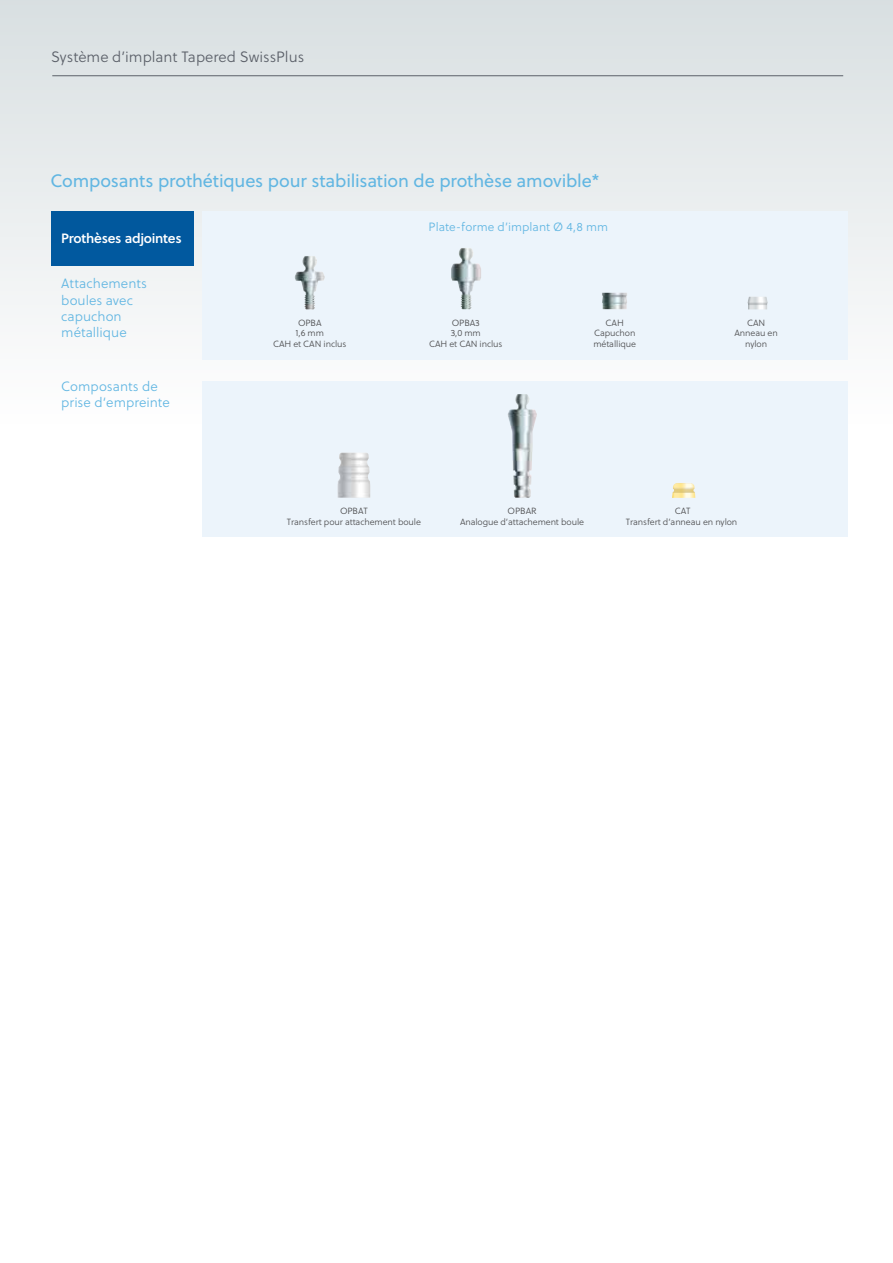
<style>
.page{position:relative;width:893px;height:1263px;background:#fff}
.page>*{position:absolute;margin:0;border:0;box-sizing:border-box;transform-origin:0 0}
.t1{font:18px "Soleil";letter-spacing:-.01em;color:#61b6e2}
.t2{font:15px "Soleil Lt";color:#5b6069}
.t3{font:13.5px/16.2px "Soleil Lt";letter-spacing:.005em;color:#61b6e2}
.t4{font:13.5px "Soleil Sb";letter-spacing:-.02em;color:#fff}
.t5{font:12px "Soleil Lt";letter-spacing:.005em;color:#61b6e2}
.t6{font:9px/10.5px "Soleil Lt";letter-spacing:-.01em;color:#4d4d4f;text-align:center}
</style>
<div class="page">
<div style="left:0;top:0;width:893px;height:856px;background:linear-gradient(to bottom,#e2e7e8,#fff)"></div>
<div style="left:202px;top:211px;width:646px;height:148px;background:#ecf4fb"></div>
<div style="left:202px;top:381px;width:646px;height:155px;background:#ecf4fb"></div>
<div style="left:51px;top:211px;width:143px;height:55px;background:#01589e"></div>
<img style="left:295px;top:256px;width:30px;height:53px">
<img style="left:602px;top:293px;width:25px;height:16px">
<img style="left:747px;top:297px;width:21px;height:12px">
<img style="left:451px;top:248px;width:30px;height:61px">
<img style="left:337px;top:453px;width:33px;height:45px">
<img style="left:672px;top:483px;width:23px;height:15px">
<img style="left:508px;top:394px;width:29px;height:104px">
<hr style="left:892px;top:0;width:1px;height:856px;background:#d8dfe1">
<hr style="left:52px;top:75px;width:791px;height:1px;background:#5b6069">
<h2 class="t2" style="left:51px;top:47px;width:255px">Système d’implant Tapered SwissPlus</h2>
<h1 class="t1" style="left:50px;top:169px;width:551px">Composants prothétiques pour stabilisation de prothèse amovible*</h1>
<h3 class="t4" style="left:61px;top:230px;width:122px">Prothèses adjointes</h3>
<h3 class="t3" style="left:61px;top:276px;width:87px">Attachements boules avec capuchon métallique</h3>
<h3 class="t3" style="left:61px;top:379px;width:110px">Composants de prise d‘empreinte</h3>
<h3 class="t5" style="left:429px;top:220px;width:181px">Plate-forme d’implant Ø 4,8 mm</h3>
<p class="t6" style="left:273px;top:318px;width:75px">OPBA<br>1,6 mm<br>CAH et CAN inclus</p>
<p class="t6" style="left:593px;top:318px;width:44px">CAH<br>Capuchon métallique</p>
<p class="t6" style="left:734px;top:318px;width:45px">CAN<br>Anneau en nylon</p>
<p class="t6" style="left:429px;top:318px;width:75px">OPBA3<br>3,0 mm<br>CAH et CAN inclus</p>
<p class="t6" style="left:287px;top:506px;width:136px">OPBAT<br>Transfert pour attachement boule</p>
<p class="t6" style="left:626px;top:506px;width:113px">CAT<br>Transfert d’anneau en nylon</p>
<p class="t6" style="left:460px;top:506px;width:126px">OPBAR<br>Analogue d’attachement boule</p>
</div>
